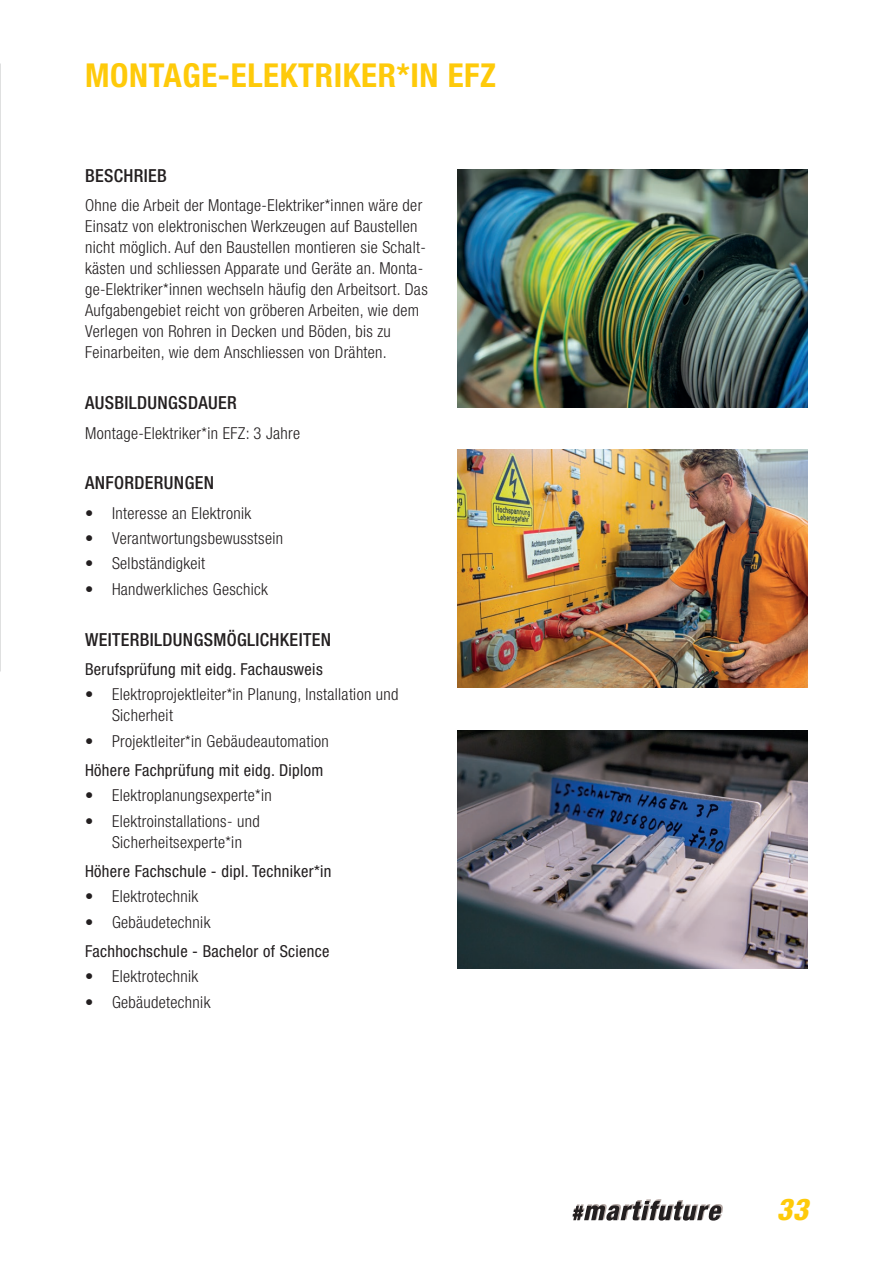
<style>
.page{position:relative;width:893px;height:1263px;background:#fff}
.page>*{position:absolute;margin:0;border:0;box-sizing:border-box;transform-origin:0 0}
.t1{font:700 condensed 33px "Helvetica Neue LT Std";letter-spacing:.02em;color:#feca0a}
.t2{font:italic 800 condensed 30px "Helvetica Neue LT Std";color:#feca0a}
.t3{font:500 condensed 18px "Helvetica Neue LT Std";letter-spacing:.02em;color:#231f20}
.t4{font:300 condensed 16.5px/21px "Helvetica Neue LT Std";letter-spacing:.02em;color:#231f20}
.t5{font:condensed 16.5px "Helvetica Neue LT Std";letter-spacing:.02em;color:#231f20}
</style>
<div class="page">
<img style="left:457px;top:730px;width:351px;height:238px">
<img style="left:457px;top:169px;width:351px;height:238px">
<img style="left:457px;top:450px;width:351px;height:238px">
<img style="left:0;top:64px;width:1px;height:608px">
<hr style="left:0;top:598px;width:1px;height:64px;background:#feca0a">
<svg style="left:573px;top:1199px;width:150px;height:21px"></svg>
<h1 class="t1" style="left:85px;top:56px;width:413px">MONTAGE-ELEKTRIKER*IN EFZ</h1>
<p class="t3" style="left:85px;top:165px;width:83px">BESCHRIEB</p>
<p class="t4" style="left:85px;top:195px;width:344px">Ohne die Arbeit der Montage-Elektriker*innen wäre der Einsatz von elektronischen Werkzeugen auf Baustellen nicht möglich. Auf den Baustellen montieren sie Schalt&shy;kästen und schliessen Apparate und Geräte an. Monta&shy;ge-Elektriker*innen wechseln häufig den Arbeitsort. Das Aufgabengebiet reicht von gröberen Arbeiten, wie dem Verlegen von Rohren in Decken und Böden, bis zu Feinarbeiten, wie dem Anschliessen von Drähten.</p>
<p class="t3" style="left:85px;top:392px;width:153px">AUSBILDUNGSDAUER</p>
<p class="t4" style="left:85px;top:422px;width:217px">Montage-Elektriker*in EFZ: 3 Jahre</p>
<p class="t3" style="left:85px;top:472px;width:130px">ANFORDERUNGEN</p>
<p class="t4" style="left:85px;top:502px;width:168px">• Interesse an Elektronik</p>
<p class="t4" style="left:85px;top:528px;width:200px">• Verantwortungsbewusstsein</p>
<p class="t4" style="left:85px;top:553px;width:122px">• Selbständigkeit</p>
<p class="t4" style="left:85px;top:578px;width:184px">• Handwerkliches Geschick</p>
<p class="t3" style="left:85px;top:628px;width:248px">WEITERBILDUNGSMÖGLICHKEITEN</p>
<p class="t5" style="left:85px;top:659px;width:239px">Berufsprüfung mit eidg. Fachausweis</p>
<p class="t4" style="left:112px;top:684px;width:288px;text-indent:-27px">• Elektroprojektleiter*in Planung, Installation und<br>Sicherheit</p>
<p class="t4" style="left:85px;top:730px;width:245px">• Projektleiter*in Gebäudeautomation</p>
<p class="t5" style="left:85px;top:760px;width:240px">Höhere Fachprüfung mit eidg. Diplom</p>
<p class="t4" style="left:85px;top:785px;width:188px">• Elektroplanungsexperte*in</p>
<p class="t4" style="left:85px;top:810px;width:176px;text-align:center">• Elektroinstallations- und<br>Sicherheitsexperte*in</p>
<p class="t5" style="left:85px;top:861px;width:248px">Höhere Fachschule - dipl. Techniker*in</p>
<p class="t4" style="left:85px;top:886px;width:115px">• Elektrotechnik</p>
<p class="t4" style="left:85px;top:911px;width:127px">• Gebäudetechnik</p>
<p class="t5" style="left:85px;top:941px;width:246px">Fachhochschule - Bachelor of Science</p>
<p class="t4" style="left:85px;top:966px;width:115px">• Elektrotechnik</p>
<p class="t4" style="left:85px;top:991px;width:127px">• Gebäudetechnik</p>
<h2 class="t2" style="left:777px;top:1191px;width:33px">33</h2>
</div>
